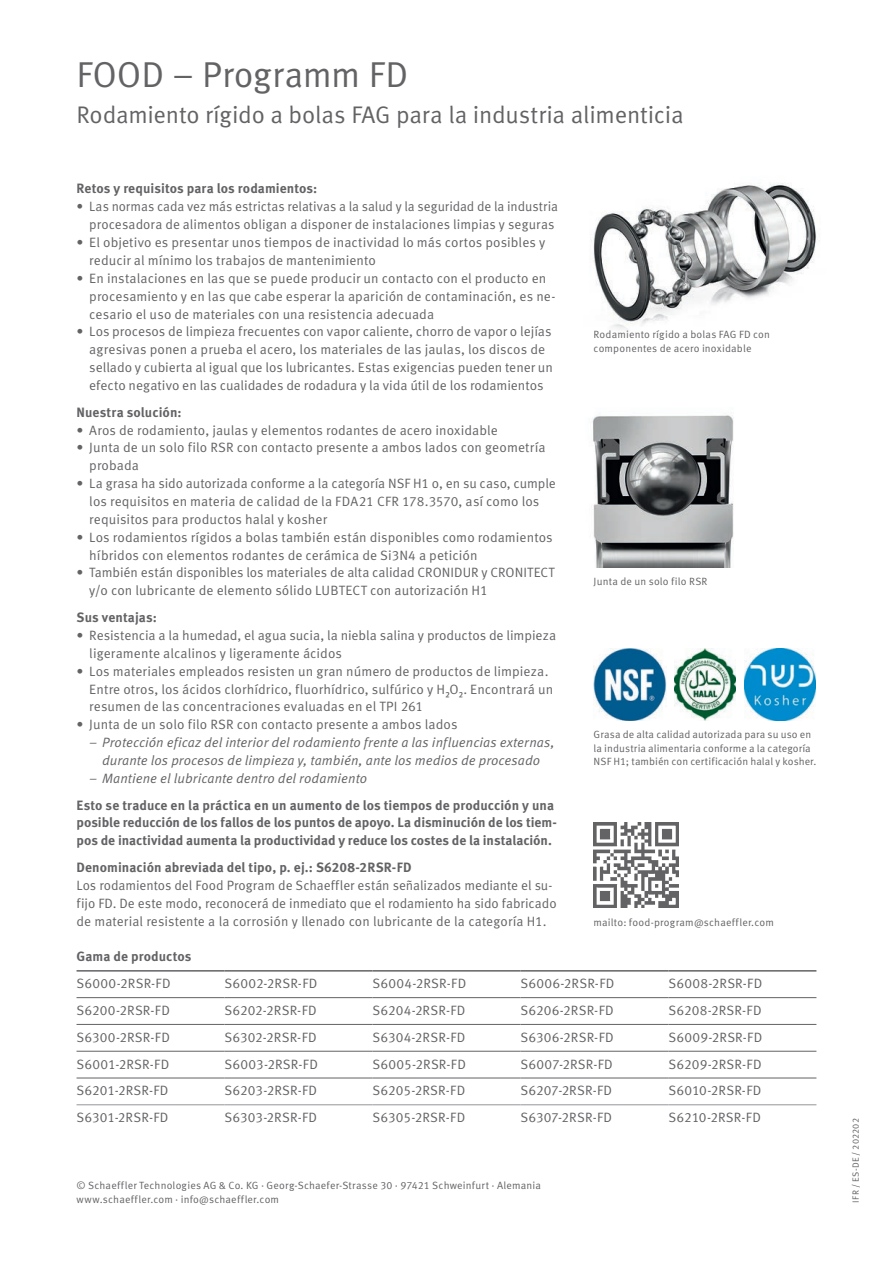
<style>
.page{position:relative;width:893px;height:1263px;background:#fff}
.page>*{position:absolute;margin:0;border:0;box-sizing:border-box;transform-origin:0 0}
.t1{font:36px "Schaeffler Meta";color:#636366}
.t2{font:24px "Schaeffler Meta";letter-spacing:-.01em;color:#636366}
.t3{font:13.5px/17.9px "Schaeffler Meta";letter-spacing:.005em;color:#636366}
.t4{font:700 13.5px/17.7px "Schaeffler Meta";letter-spacing:.005em;color:#636366}
.t5{font:italic 13.5px/17.9px "Schaeffler Meta";letter-spacing:.005em;color:#636366;text-align:center}
.t6{font:10.5px/13.5px "Schaeffler Meta";letter-spacing:.015em;color:#636366}
.t7{font:9px "Schaeffler Meta";letter-spacing:.02em;color:#636366}
</style>
<div class="page">
<img style="left:593px;top:183px;width:224px;height:147px">
<img style="left:592px;top:415px;width:142px;height:153px">
<hr style="left:77px;top:970px;width:148px;height:1px;background:#636366">
<hr style="left:225px;top:970px;width:147px;height:1px;background:#636366">
<hr style="left:372px;top:970px;width:148px;height:1px;background:#636366">
<hr style="left:520px;top:970px;width:148px;height:1px;background:#636366">
<hr style="left:668px;top:970px;width:148px;height:1px;background:#636366">
<hr style="left:77px;top:1104px;width:148px;height:1px;background:#939598">
<hr style="left:225px;top:1104px;width:147px;height:1px;background:#939598">
<hr style="left:372px;top:1104px;width:148px;height:1px;background:#939598">
<hr style="left:520px;top:1104px;width:148px;height:1px;background:#939598">
<hr style="left:668px;top:1104px;width:148px;height:1px;background:#939598">
<hr style="left:77px;top:997px;width:148px;height:1px;background:#636366">
<hr style="left:225px;top:997px;width:147px;height:1px;background:#636366">
<hr style="left:372px;top:997px;width:148px;height:1px;background:#636366">
<hr style="left:520px;top:997px;width:148px;height:1px;background:#636366">
<hr style="left:668px;top:997px;width:148px;height:1px;background:#636366">
<hr style="left:77px;top:1024px;width:148px;height:1px;background:#636366">
<hr style="left:225px;top:1024px;width:147px;height:1px;background:#636366">
<hr style="left:372px;top:1024px;width:148px;height:1px;background:#636366">
<hr style="left:520px;top:1024px;width:148px;height:1px;background:#636366">
<hr style="left:668px;top:1024px;width:148px;height:1px;background:#636366">
<hr style="left:77px;top:1051px;width:148px;height:1px;background:#636366">
<hr style="left:225px;top:1051px;width:147px;height:1px;background:#636366">
<hr style="left:372px;top:1051px;width:148px;height:1px;background:#636366">
<hr style="left:520px;top:1051px;width:148px;height:1px;background:#636366">
<hr style="left:668px;top:1051px;width:148px;height:1px;background:#636366">
<hr style="left:77px;top:1078px;width:148px;height:1px;background:#636366">
<hr style="left:225px;top:1078px;width:147px;height:1px;background:#636366">
<hr style="left:372px;top:1078px;width:148px;height:1px;background:#636366">
<hr style="left:520px;top:1078px;width:148px;height:1px;background:#636366">
<hr style="left:668px;top:1078px;width:148px;height:1px;background:#636366">
<img style="left:594px;top:649px;width:73px;height:71px">
<img style="left:674px;top:649px;width:62px;height:71px">
<img style="left:745px;top:649px;width:71px;height:71px">
<img style="left:594px;top:823px;width:85px;height:85px">
<h1 class="t1" style="left:77px;top:53px;width:333px">FOOD – Programm FD</h1>
<h2 class="t2" style="left:77px;top:100px;width:609px">Rodamiento rígido a bolas FAG para la industria alimenticia</h2>
<p class="t4" style="left:77px;top:180px;width:242px">Retos y requisitos para los rodamientos:</p>
<p class="t3" style="left:77px;top:198px;width:483px;text-align:right">• Las normas cada vez más estrictas relativas a la salud y la seguridad de la industria procesadora de alimentos obligan a disponer de instalaciones limpias y seguras</p>
<p class="t3" style="left:89px;top:234px;width:458px;text-indent:-13px">• El objetivo es presentar unos tiempos de inactividad lo más cortos posibles y reducir al mínimo los trabajos de mantenimiento</p>
<p class="t3" style="left:89px;top:269px;width:468px;text-indent:-13px">• En instalaciones en las que se puede producir un contacto con el producto en procesamiento y en las que cabe esperar la aparición de contaminación, es ne&shy;cesario el uso de materiales con una resistencia adecuada</p>
<p class="t3" style="left:89px;top:323px;width:465px;text-indent:-13px">• Los procesos de limpieza frecuentes con vapor caliente, chorro de vapor o lejías agresivas ponen a prueba el acero, los materiales de las jaulas, los discos de sellado y cubierta al igual que los lubricantes. Estas exigencias pueden tener un efecto negativo en las cualidades de rodadura y la vida útil de los rodamientos</p>
<p class="t4" style="left:77px;top:403px;width:107px">Nuestra solución:</p>
<p class="t3" style="left:77px;top:421px;width:423px">• Aros de rodamiento, jaulas y elementos rodantes de acero inoxidable</p>
<p class="t3" style="left:89px;top:439px;width:458px;text-indent:-13px">• Junta de un solo filo RSR con contacto presente a ambos lados con geometría probada</p>
<p class="t3" style="left:89px;top:475px;width:468px;text-indent:-13px">• La grasa ha sido autorizada conforme a la categoría NSF H1 o, en su caso, cumple los requisitos en materia de calidad de la FDA21 CFR 178.3570, así como los requisitos para productos halal y kosher</p>
<p class="t3" style="left:89px;top:528px;width:465px;text-indent:-13px">• Los rodamientos rígidos a bolas también están disponibles como rodamientos híbridos con elementos rodantes de cerámica de Si3N4 a petición</p>
<p class="t3" style="left:89px;top:564px;width:467px;text-indent:-13px">• También están disponibles los materiales de alta calidad CRONIDUR y CRONITECT y/o con lubricante de elemento sólido LUBTECT con autorización H1</p>
<p class="t4" style="left:77px;top:609px;width:82px">Sus ventajas:</p>
<p class="t3" style="left:89px;top:626px;width:468px;text-indent:-13px">• Resistencia a la humedad, el agua sucia, la niebla salina y productos de limpieza ligeramente alcalinos y ligeramente ácidos</p>
<p class="t3" style="left:89px;top:662px;width:465px;text-indent:-13px">• Los materiales empleados resisten un gran número de productos de limpieza.<br>Entre otros, los ácidos clorhídrico, fluorhídrico, sulfúrico y H₂O₂. Encontrará un resumen de las concentraciones evaluadas en el TPI 261</p>
<p class="t3" style="left:77px;top:716px;width:383px">• Junta de un solo filo RSR con contacto presente a ambos lados</p>
<p class="t5" style="left:89px;top:734px;width:467px">– Protección eficaz del interior del rodamiento frente a las influencias externas, durante los procesos de limpieza y, también, ante los medios de procesado</p>
<p class="t5" style="left:89px;top:770px;width:279px">– Mantiene el lubricante dentro del rodamiento</p>
<p class="t4" style="left:77px;top:796px;width:482px">Esto se traduce en la práctica en un aumento de los tiempos de producción y una posible reducción de los fallos de los puntos de apoyo. La disminución de los tiem&shy;pos de inactividad aumenta la productividad y reduce los costes de la instalación.</p>
<p class="t4" style="left:77px;top:859px;width:336px">Denominación abreviada del tipo, p. ej.: S6208-2RSR-FD</p>
<p class="t3" style="left:77px;top:877px;width:482px">Los rodamientos del Food Program de Schaeffler están señalizados mediante el su&shy;fijo FD. De este modo, reconocerá de inmediato que el rodamiento ha sido fabricado de material resistente a la corrosión y llenado con lubricante de la categoría H1.</p>
<p class="t6" style="left:594px;top:328px;width:178px">Rodamiento rígido a bolas FAG FD con componentes de acero inoxidable</p>
<p class="t6" style="left:594px;top:575px;width:115px">Junta de un solo filo RSR</p>
<p class="t6" style="left:594px;top:728px;width:224px">Grasa de alta calidad autorizada para su uso en la industria alimentaria conforme a la categoría<br>NSF H1; también con certificación halal y kosher.</p>
<p class="t6" style="left:594px;top:915px;width:182px">mailto: food-program@schaeffler.com</p>
<p class="t4" style="left:77px;top:948px;width:117px">Gama de productos</p>
<p class="t3" style="left:77px;top:975px;width:96px">S6000-2RSR-FD</p>
<p class="t3" style="left:225px;top:975px;width:94px">S6002-2RSR-FD</p>
<p class="t3" style="left:372px;top:975px;width:95px">S6004-2RSR-FD</p>
<p class="t3" style="left:520px;top:975px;width:95px">S6006-2RSR-FD</p>
<p class="t3" style="left:668px;top:975px;width:95px">S6008-2RSR-FD</p>
<p class="t3" style="left:77px;top:1002px;width:95px">S6200-2RSR-FD</p>
<p class="t3" style="left:225px;top:1002px;width:94px">S6202-2RSR-FD</p>
<p class="t3" style="left:372px;top:1002px;width:94px">S6204-2RSR-FD</p>
<p class="t3" style="left:520px;top:1002px;width:95px">S6206-2RSR-FD</p>
<p class="t3" style="left:668px;top:1002px;width:95px">S6208-2RSR-FD</p>
<p class="t3" style="left:77px;top:1028px;width:95px">S6300-2RSR-FD</p>
<p class="t3" style="left:225px;top:1028px;width:94px">S6302-2RSR-FD</p>
<p class="t3" style="left:373px;top:1028px;width:94px">S6304-2RSR-FD</p>
<p class="t3" style="left:520px;top:1028px;width:95px">S6306-2RSR-FD</p>
<p class="t3" style="left:668px;top:1028px;width:95px">S6009-2RSR-FD</p>
<p class="t3" style="left:77px;top:1055px;width:94px">S6001-2RSR-FD</p>
<p class="t3" style="left:225px;top:1055px;width:95px">S6003-2RSR-FD</p>
<p class="t3" style="left:373px;top:1055px;width:95px">S6005-2RSR-FD</p>
<p class="t3" style="left:520px;top:1055px;width:94px">S6007-2RSR-FD</p>
<p class="t3" style="left:668px;top:1055px;width:95px">S6209-2RSR-FD</p>
<p class="t3" style="left:77px;top:1082px;width:93px">S6201-2RSR-FD</p>
<p class="t3" style="left:225px;top:1082px;width:94px">S6203-2RSR-FD</p>
<p class="t3" style="left:373px;top:1082px;width:94px">S6205-2RSR-FD</p>
<p class="t3" style="left:521px;top:1082px;width:93px">S6207-2RSR-FD</p>
<p class="t3" style="left:668px;top:1082px;width:94px">S6010-2RSR-FD</p>
<p class="t3" style="left:77px;top:1109px;width:93px">S6301-2RSR-FD</p>
<p class="t3" style="left:225px;top:1109px;width:94px">S6303-2RSR-FD</p>
<p class="t3" style="left:373px;top:1109px;width:94px">S6305-2RSR-FD</p>
<p class="t3" style="left:521px;top:1109px;width:93px">S6307-2RSR-FD</p>
<p class="t3" style="left:668px;top:1109px;width:94px">S6210-2RSR-FD</p>
<p class="t6" style="left:77px;top:1179px;width:466px">© Schaeffler Technologies AG &amp; Co. KG · Georg-Schaefer-Strasse 30 · 97421 Schweinfurt · Alemania www.schaeffler.com · info@schaeffler.com</p>
<p class="t7" style="left:850px;top:1202px;width:86px;rotate:-90deg">IFR / ES-DE / 202202</p>
</div>
